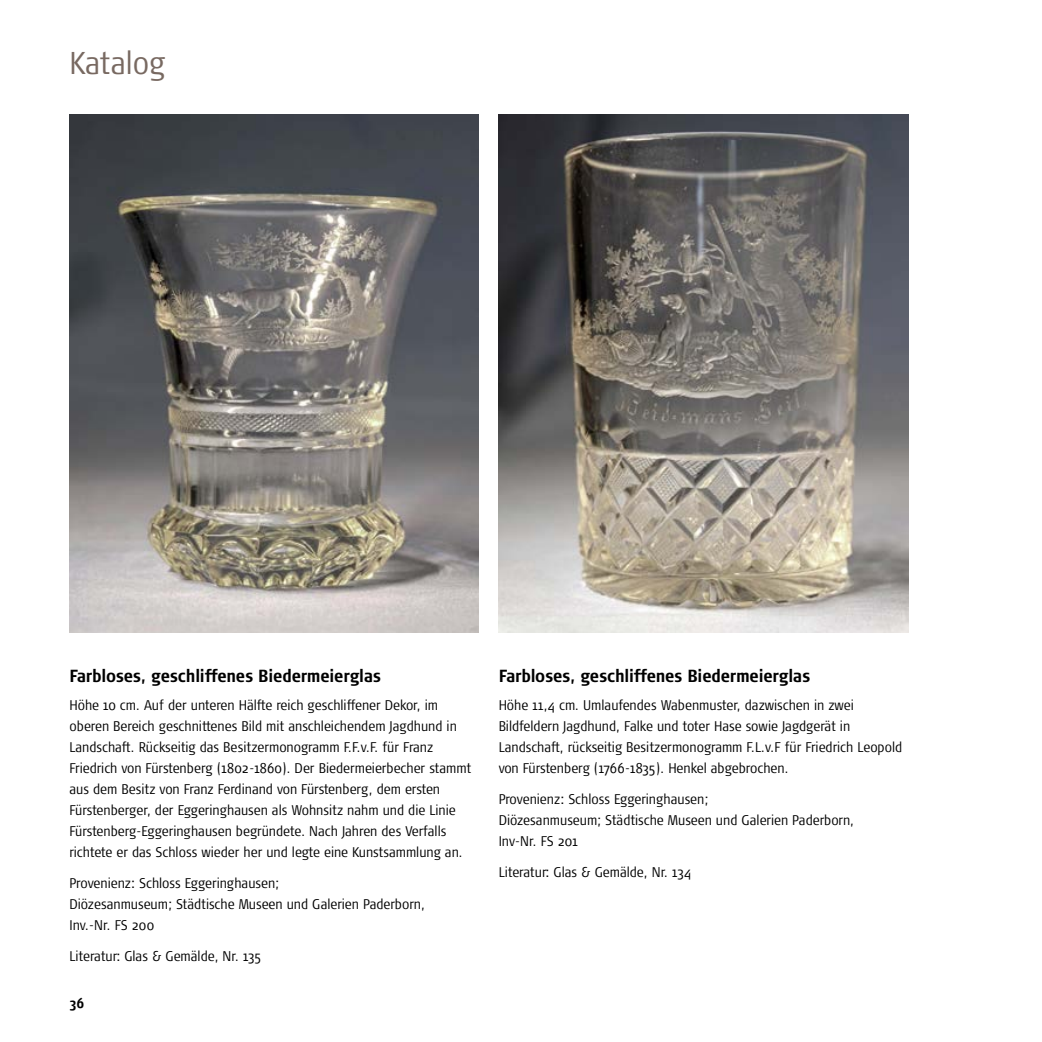
<style>
.page{position:relative;width:1042px;height:1042px;background:#fff}
.page>*{position:absolute;margin:0;border:0;box-sizing:border-box;transform-origin:0 0}
.t1{font:300 condensed 31.5px "Signa Pro";color:#786961}
.t2{font:700 condensed 17.5px "Signa Pro";color:#000}
.P_Kat{font:300 condensed 14px/21px "Signa Pro";color:#000}
.t3{font:700 condensed 14px "Signa Pro";color:#000}
</style>
<div class="page">
<img style="left:69px;top:114px;width:410px;height:518px">
<img style="left:498px;top:114px;width:410px;height:518px">
<p class="t1" style="left:69px;top:44px;width:97px">Katalog</p>
<p class="t2" style="left:69px;top:665px;width:313px">Farbloses, geschliffenes Biedermeierglas</p>
<p class="P_Kat" style="left:69px;top:695px;width:403px">Höhe 10 cm. Auf der unteren Hälfte reich geschliffener Dekor, im oberen Bereich geschnittenes Bild mit anschleichendem Jagdhund in Landschaft. Rückseitig das Besitzermonogramm F.F.v.F. für Franz Friedrich von Fürstenberg (1802-1860). Der Biedermeierbecher stammt aus dem Besitz von Franz Ferdinand von Fürstenberg, dem ersten Fürstenberger, der Eggeringhausen als Wohnsitz nahm und die Linie Fürstenberg-Eggeringhausen begründete. Nach Jahren des Verfalls richtete er das Schloss wieder her und legte eine Kunstsammlung an.</p>
<p class="P_Kat" style="left:69px;top:873px;width:357px">Provenienz: Schloss Eggeringhausen;<br>Diözesanmuseum; Städtische Museen und Galerien Paderborn,<br>Inv.-Nr. FS 200</p>
<p class="P_Kat" style="left:69px;top:946px;width:193px">Literatur: Glas &amp; Gemälde, Nr. 135</p>
<p class="t3" style="left:69px;top:994px;width:16px">36</p>
<p class="t2" style="left:499px;top:665px;width:313px">Farbloses, geschliffenes Biedermeierglas</p>
<p class="P_Kat" style="left:499px;top:695px;width:405px">Höhe 11,4 cm. Umlaufendes Wabenmuster, dazwischen in zwei Bildfeldern Jagdhund, Falke und toter Hase sowie Jagdgerät in Landschaft, rückseitig Besitzermonogramm F.L.v.F für Friedrich Leopold von Fürstenberg (1766-1835). Henkel abgebrochen.</p>
<p class="P_Kat" style="left:499px;top:789px;width:357px">Provenienz: Schloss Eggeringhausen;<br>Diözesanmuseum; Städtische Museen und Galerien Paderborn,<br>Inv-Nr. FS 201</p>
<p class="P_Kat" style="left:499px;top:862px;width:194px">Literatur: Glas &amp; Gemälde, Nr. 134</p>
</div>
